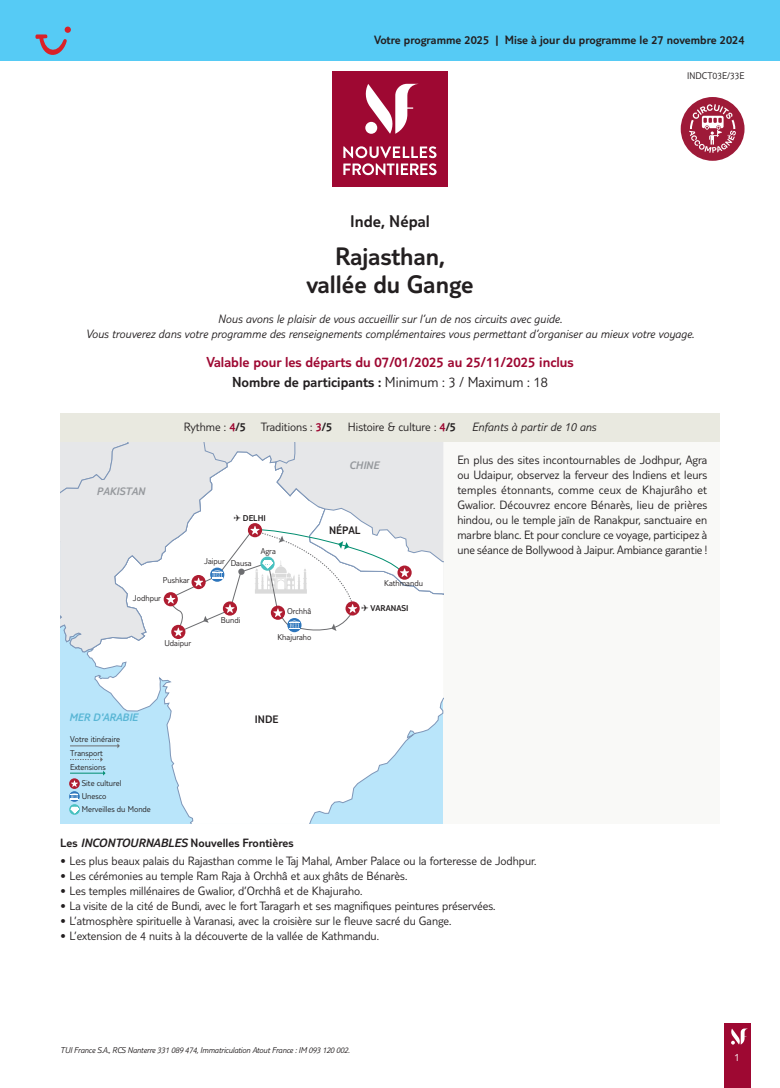
<style>
.page{position:relative;width:780px;height:1088px;background:#fff}
.page>*{position:absolute;margin:0;border:0;box-sizing:border-box;transform-origin:0 0}
.t1{font:300 26.25px/27.5px "TUI Type";color:#231f20;text-align:center}
.t2{font:300 17.5px "TUI Type";color:#231f20}
.t3{font:300 15px/19.8px "TUI Type";color:#9e0832;text-align:center}
.t4{font:300 12.5px/15px "TUI Type";color:#231f20;text-align:justify}
.t5{font:italic 300 12.5px/15px "TUI Type";color:#231f20;text-align:center}
.t6{font:300 12.5px "TUI Type";color:#231f20}
.t7{font:italic 300 11.25px "TUI Type";color:#95989c}
.t8{font:italic 300 11.25px "TUI Type";color:#59b6d5}
.t9{font:300 11.25px "TUI Type";color:#231f20}
.t10{font:300 11.25px "TUI Type";color:#fff}
.t11{font:300 10px "TUI Type";color:#231f20}
.t12{font:300 8.75px/13.6px "TUI Type";color:#231f20}
.t13{font:italic 300 8.75px "TUI Type";letter-spacing:-.02em;color:#231f20}
.t14{font:300 8.75px "TUI Type";color:#231f20}
.s1{color:#231f20}
.s2{color:#9e0832}
.s3{font-style:inherit}
.s4{font-style:normal}
.s5{font-style:normal;color:#9e0832}
.s6{font-style:italic}
</style>
<div class="page">
<div style="left:724px;top:1023px;width:26px;height:65px;background:#9e0832"></div>
<svg style="left:731px;top:1028px;width:17px;height:16px"></svg>
<div style="left:60px;top:441px;width:659px;height:383px;background:#f9f9f7"></div>
<div style="left:0;top:0;width:780px;height:60px;background:#56cbf5"></div>
<div style="left:332px;top:72px;width:115px;height:115px;background:#9e0832"></div>
<svg style="left:343px;top:146px;width:93px;height:29px"></svg>
<svg style="left:365px;top:84px;width:52px;height:50px"></svg>
<svg style="left:87px;top:712px;width:356px;height:112px"></svg>
<svg style="left:60px;top:652px;width:112px;height:60px"></svg>
<svg style="left:60px;top:636px;width:124px;height:16px"></svg>
<hr style="left:70px;top:745px;width:48px;height:1px;background:#6c6d70">
<svg style="left:117px;top:743px;width:3px;height:5px"></svg>
<svg style="left:70px;top:757px;width:33px;height:5px"></svg>
<svg style="left:69px;top:804px;width:11px;height:11px"></svg>
<svg style="left:71px;top:806px;width:8px;height:8px"></svg>
<svg style="left:69px;top:778px;width:11px;height:11px"></svg>
<svg style="left:71px;top:780px;width:7px;height:7px"></svg>
<svg style="left:69px;top:791px;width:11px;height:11px"></svg>
<svg style="left:70px;top:793px;width:8px;height:7px"></svg>
<svg style="left:171px;top:625px;width:14px;height:14px"></svg>
<svg style="left:60px;top:441px;width:383px;height:195px"></svg>
<hr style="left:70px;top:773px;width:33px;height:1px;background:#008d6f">
<div style="left:60px;top:413px;width:659px;height:28px;background:#e9e9e0"></div>
<svg style="left:35px;top:27px;width:36px;height:28px"></svg>
<div style="left:680px;top:97px;width:64px;height:64px;background:#9e1a38;border-radius:50%"></div>
<svg style="left:689px;top:104px;width:47px;height:49px"></svg>
<p class="t6" style="left:374px;top:33px;width:372px">Votre programme 2025 | Mise à jour du programme le 27 novembre 2024</p>
<p class="t11" style="left:687px;top:70px;width:59px">INDCT03E/33E</p>
<h2 class="t2" style="left:350px;top:211px;width:81px">Inde, Népal</h2>
<h1 class="t1" style="left:306px;top:242px;width:169px">Rajasthan, vallée du Gange</h1>
<p class="t5" style="left:86px;top:312px;width:610px">Nous avons le plaisir de vous accueillir sur l’un de nos circuits avec guide.<br>Vous trouverez dans votre programme des renseignements complémentaires vous permettant d’organiser au mieux votre voyage.</p>
<p class="t3" style="left:206px;top:352px;width:368px">Valable pour les départs du 07/01/2025 au 25/11/2025 inclus<br><span class="s1">Nombre de participants :</span> <span class="s1">Minimum : 3 / Maximum : 18</span></p>
<p class="t7" style="left:97px;top:485px;width:50px">PAKISTAN</p>
<p class="t4" style="left:184px;top:419px;width:150px">Rythme : <span class="s2">4</span><span class="s3">/5</span> Traditions : <span class="s2">3</span><span class="s3">/5</span></p>
<p class="t5" style="left:348px;top:419px;width:250px"><span class="s4">Histoire &amp; culture :</span> <span class="s5">4</span><span class="s4">/5</span> Enfants à partir de 10 ans</p>
<p class="t12" style="left:163px;top:573px;width:28px">Pushkar</p>
<p class="t14" style="left:234px;top:513px;width:33px">✈ DELHI</p>
<p class="t12" style="left:261px;top:544px;width:17px">Agra</p>
<p class="t12" style="left:204px;top:554px;width:49px">Jaipur Dausa</p>
<p class="t7" style="left:349px;top:459px;width:31px">CHINE</p>
<p class="t9" style="left:329px;top:523px;width:33px">NÉPAL</p>
<p class="t12" style="left:384px;top:576px;width:40px">Kathmandu</p>
<p class="t4" style="left:457px;top:452px;width:251px">En plus des sites incontournables de Jodhpur, Agra ou Udaipur, observez la ferveur des Indiens et leurs temples étonnants, comme ceux de Khajurâho et Gwalior. Découvrez encore Bénarès, lieu de prières hindou, ou le temple jaïn de Ranakpur, sanctuaire en marbre blanc. Et pour conclure ce voyage, participez à une séance de Bollywood à Jaipur. Ambiance garantie !</p>
<p class="t12" style="left:133px;top:591px;width:30px">Jodhpur</p>
<p class="t12" style="left:164px;top:636px;width:28px">Udaipur</p>
<p class="t8" style="left:69px;top:711px;width:70px">MER D'ARABIE</p>
<p class="t12" style="left:70px;top:732px;width:52px">Votre itinéraire<br>Transport</p>
<p class="t12" style="left:70px;top:760px;width:37px">Extensions</p>
<p class="t12" style="left:82px;top:777px;width:41px;line-height:12.9px">Site culturel<br>Unesco</p>
<p class="t12" style="left:82px;top:802px;width:71px">Merveilles du Monde</p>
<p class="t12" style="left:221px;top:613px;width:21px">Bundi</p>
<p class="t12" style="left:287px;top:604px;width:26px">Orchhâ</p>
<p class="t12" style="left:277px;top:630px;width:35px">Khajuraho</p>
<p class="t9" style="left:255px;top:713px;width:25px">INDE</p>
<p class="t14" style="left:361px;top:603px;width:49px">✈ VARANASI</p>
<p class="t6" style="left:60px;top:835px;width:235px">Les <span class="s6">INCONTOURNABLES</span> Nouvelles Frontières</p>
<p class="t4" style="left:60px;top:853px;width:478px">• Les plus beaux palais du Rajasthan comme le Taj Mahal, Amber Palace ou la forteresse de Jodhpur.</p>
<p class="t4" style="left:60px;top:868px;width:348px">• Les cérémonies au temple Ram Raja à Orchhâ et aux ghâts de Bénarès.</p>
<p class="t4" style="left:60px;top:883px;width:304px">• Les temples millénaires de Gwalior, d’Orchhâ et de Khajuraho.</p>
<p class="t4" style="left:60px;top:898px;width:436px">• La visite de la cité de Bundi, avec le fort Taragarh et ses magnifiques peintures préservées.</p>
<p class="t4" style="left:60px;top:913px;width:393px">• L’atmosphère spirituelle à Varanasi, avec la croisière sur le fleuve sacré du Gange.</p>
<p class="t4" style="left:60px;top:928px;width:320px">• L’extension de 4 nuits à la découverte de la vallée de Kathmandu.</p>
<p class="t13" style="left:60px;top:1045px;width:291px">TUI France S.A., RCS Nanterre 331 089 474, Immatriculation Atout France : IM 093 120 002.</p>
<p class="t10" style="left:734px;top:1050px;width:7px">1</p>
</div>
